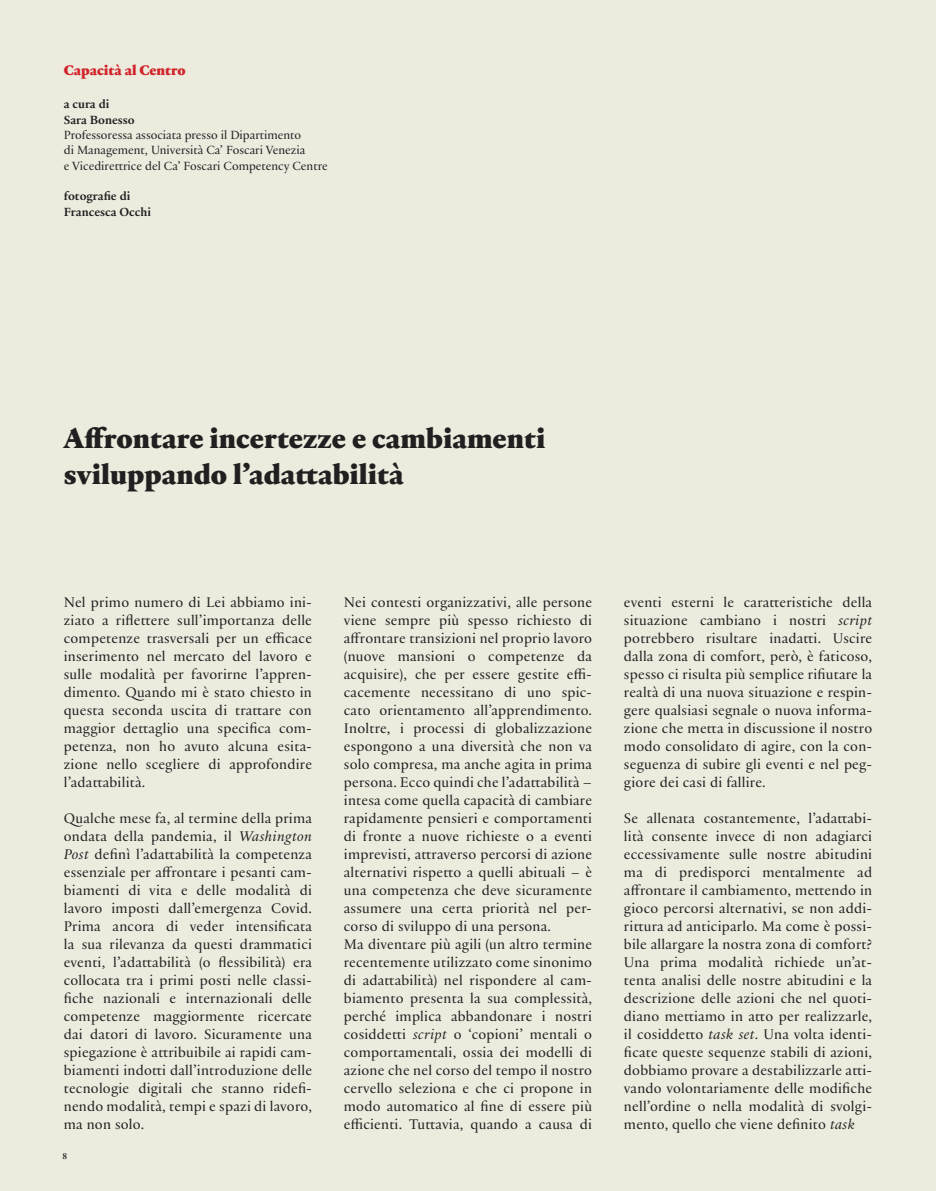
<style>
.page{position:relative;width:936px;height:1191px;background:#fff}
.page>*{position:absolute;margin:0;border:0;box-sizing:border-box;transform-origin:0 0}
.t1{font:900 30px/36px "Practice";color:#231f20}
.t2{font:15px/18px "Practice";letter-spacing:.015em;color:#231f20;text-align:justify}
.t3{font:900 15px "Practice";color:#d1232a}
.t4{font:12.75px/15.3px "Practice";color:#231f20}
.t5{font:700 12.75px/15.3px "Practice";color:#231f20}
.t6{font:700 9px "Practice";color:#231f20}
.s1{font-family:"Practice Regular Ita"}
</style>
<div class="page">
<div style="left:0;top:0;width:935px;height:1191px;background:#ecebde"></div>
<p class="t3" style="left:64px;top:59px;width:123px">Capacità al Centro</p>
<p class="t5" style="left:64px;top:96px;width:72px">a cura di<br>Sara Bonesso</p>
<p class="t4" style="left:64px;top:127px;width:265px">Professoressa associata presso il Dipartimento<br>di Management, Università Ca’ Foscari Venezia<br>e Vicedirettrice del Ca’ Foscari Competency Centre</p>
<p class="t5" style="left:64px;top:188px;width:89px">fotografie di<br>Francesca Occhi</p>
<h1 class="t1" style="left:64px;top:419px;width:483px">Affrontare incertezze e cambiamenti sviluppando l’adattabilità</h1>
<p class="t2" style="left:64px;top:592px;width:250px">Nel primo numero di Lei abbiamo ini&shy;ziato a riflettere sull’importanza delle competenze trasversali per un efficace inserimento nel mercato del lavoro e sulle modalità per favorirne l’appren&shy;dimento. Quando mi è stato chiesto in questa seconda uscita di trattare con maggior dettaglio una specifica com&shy;petenza, non ho avuto alcuna esita&shy;zione nello scegliere di approfondire l’adattabilità.</p>
<p class="t2" style="left:64px;top:808px;width:250px">Qualche mese fa, al termine della prima ondata della pandemia, il <span class="s1">Washington Post</span> definì l’adattabilità la competenza essenziale per affrontare i pesanti cam&shy;biamenti di vita e delle modalità di lavoro imposti dall’emergenza Covid.<br>Prima ancora di veder intensificata la sua rilevanza da questi drammatici eventi, l’adattabilità (o flessibilità) era collocata tra i primi posti nelle classi&shy;fiche nazionali e internazionali delle competenze maggiormente ricercate dai datori di lavoro. Sicuramente una spiegazione è attribuibile ai rapidi cam&shy;biamenti indotti dall’introduzione delle tecnologie digitali che stanno ridefi&shy;nendo modalità, tempi e spazi di lavoro, ma non solo.</p>
<p class="t6" style="left:62px;top:1149px;width:6px">8</p>
<p class="t2" style="left:344px;top:592px;width:250px;text-align:left">Nei contesti organizzativi, alle persone viene sempre più spesso richiesto di affrontare transizioni nel proprio lavoro (nuove mansioni o competenze da acquisire), che per essere gestite effi&shy;cacemente necessitano di uno spic&shy;cato orientamento all’apprendimento.<br>Inoltre, i processi di globalizzazione espongono a una diversità che non va solo compresa, ma anche agita in prima persona. Ecco quindi che l’adattabilità – intesa come quella capacità di cambiare rapidamente pensieri e comportamenti di fronte a nuove richieste o a eventi imprevisti, attraverso percorsi di azione alternativi rispetto a quelli abituali – è una competenza che deve sicuramente assumere una certa priorità nel per&shy;corso di sviluppo di una persona.<br>Ma diventare più agili (un altro termine recentemente utilizzato come sinonimo di adattabilità) nel rispondere al cam&shy;biamento presenta la sua complessità, perché implica abbandonare i nostri cosiddetti <span class="s1">script</span> o ‘copioni’ mentali o comportamentali, ossia dei modelli di azione che nel corso del tempo il nostro cervello seleziona e che ci propone in modo automatico al fine di essere più efficienti. Tuttavia, quando a causa di</p>
<p class="t2" style="left:624px;top:592px;width:250px">eventi esterni le caratteristiche della situazione cambiano i nostri <span class="s1">script </span>potrebbero risultare inadatti. Uscire dalla zona di comfort, però, è faticoso, spesso ci risulta più semplice rifiutare la realtà di una nuova situazione e respin&shy;gere qualsiasi segnale o nuova informa&shy;zione che metta in discussione il nostro modo consolidato di agire, con la con&shy;seguenza di subire gli eventi e nel peg&shy;giore dei casi di fallire.</p>
<p class="t2" style="left:624px;top:808px;width:250px">Se allenata costantemente, l’adattabi&shy;lità consente invece di non adagiarci eccessivamente sulle nostre abitudini ma di predisporci mentalmente ad affrontare il cambiamento, mettendo in gioco percorsi alternativi, se non addi&shy;rittura ad anticiparlo. Ma come è possi&shy;bile allargare la nostra zona di comfort?<br>Una prima modalità richiede un’at&shy;tenta analisi delle nostre abitudini e la descrizione delle azioni che nel quoti&shy;diano mettiamo in atto per realizzarle, il cosiddetto <span class="s1">task set</span>. Una volta identi&shy;ficate queste sequenze stabili di azioni, dobbiamo provare a destabilizzarle atti&shy;vando volontariamente delle modifiche nell’ordine o nella modalità di svolgi&shy;mento, quello che viene definito <span class="s1">task</span></p>
</div>
